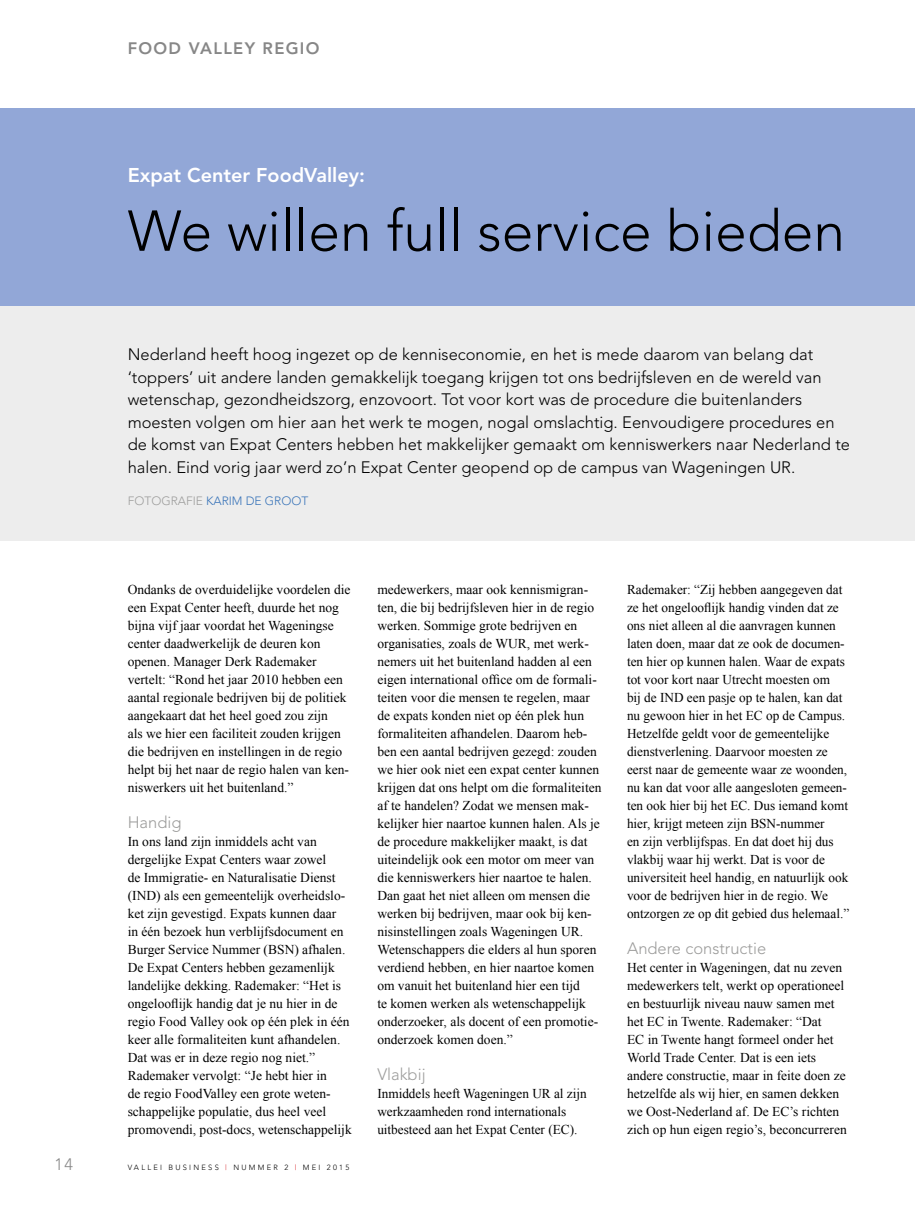
<style>
.page{position:relative;width:915px;height:1212px;background:#fff}
.page>*{position:absolute;margin:0;border:0;box-sizing:border-box;transform-origin:0 0}
.t1{font:300 57px "Avenir";color:#000}
.t2{font:800 19.8px "Avenir";color:#fff}
.t3{font:300 16.5px/22.5px "Avenir";color:#000}
.t4{font:300 16.5px "Avenir";color:#9d9d9c}
.t5{font:800 16.5px "Avenir";letter-spacing:.08em;color:#878787}
.t6{font:300 16.5px "Avenir";color:#878787}
.t7{font:13.5px/18px "Times New Roman";color:#000}
.t8{font:300 12px "Avenir";color:#3974b9}
.t9{font:300 7.5px "Avenir";letter-spacing:.3em;color:#000}
.s1{color:#9d9d9c}
.s2{color:#d40f14}
</style>
<div class="page">
<div style="left:0;top:108px;width:914px;height:198px;background:#92a7d7"></div>
<div style="left:0;top:306px;width:914px;height:234px;background:#ededed"></div>
<p class="t5" style="left:128px;top:39px;width:193px">FOOD VALLEY REGIO</p>
<h2 class="t2" style="left:128px;top:163px;width:239px">Expat Center FoodValley:</h2>
<h1 class="t1" style="left:128px;top:198px;width:718px">We willen full service bieden</h1>
<p class="t3" style="left:128px;top:343px;width:723px">Nederland heeft hoog ingezet op de kenniseconomie, en het is mede daarom van belang dat ‘toppers’ uit andere landen gemakkelijk toegang krijgen tot ons bedrijfsleven en de wereld van wetenschap, gezondheidszorg, enzovoort. Tot voor kort was de procedure die buitenlanders moesten volgen om hier aan het werk te mogen, nogal omslachtig. Eenvoudigere procedures en de komst van Expat Centers hebben het makkelijker gemaakt om kenniswerkers naar Nederland te halen. Eind vorig jaar werd zo’n Expat Center geopend op de campus van Wageningen UR.</p>
<p class="t8" style="left:128px;top:493px;width:182px"><span class="s1">FOTOGRAFIE</span> KARIM DE GROOT</p>
<p class="t7" style="left:128px;top:580px;width:224px">Ondanks de overduidelijke voordelen die een Expat Center heeft, duurde het nog bijna vijf jaar voordat het Wageningse center daadwerkelijk de deuren kon openen. Manager Derk Rademaker vertelt: “Rond het jaar 2010 hebben een aantal regionale bedrijven bij de politiek aangekaart dat het heel goed zou zijn<br>als we hier een faciliteit zouden krijgen die bedrijven en instellingen in de regio helpt bij het naar de regio halen van ken&shy;niswerkers uit het buitenland.”</p>
<p class="t4" style="left:128px;top:813px;width:55px">Handig</p>
<p class="t7" style="left:128px;top:832px;width:225px">In ons land zijn inmiddels acht van dergelijke Expat Centers waar zowel<br>de Immigratie- en Naturalisatie Dienst (IND) als een gemeentelijk overheidslo&shy;ket zijn gevestigd. Expats kunnen daar<br>in één bezoek hun verblijfsdocument en Burger Service Nummer (BSN) afhalen.<br>De Expat Centers hebben gezamenlijk landelijke dekking. Rademaker: “Het is ongelooflijk handig dat je nu hier in de regio Food Valley ook op één plek in één keer alle formaliteiten kunt afhandelen.<br>Dat was er in deze regio nog niet.” Rademaker vervolgt: “Je hebt hier in<br>de regio FoodValley een grote weten&shy;schappelijke populatie, dus heel veel promovendi, post-docs, wetenschappelijk</p>
<p class="t6" style="left:55px;top:1155px;width:20px">14</p>
<p class="t9" style="left:128px;top:1163px;width:223px">VALLEI BUSINESS <span class="s2">|</span> NUMMER 2 <span class="s2">|</span> MEI 2015</p>
<p class="t7" style="left:377px;top:580px;width:225px">medewerkers, maar ook kennismigran&shy;ten, die bij bedrijfsleven hier in de regio werken. Sommige grote bedrijven en organisaties, zoals de WUR, met werk&shy;nemers uit het buitenland hadden al een eigen international office om de formali&shy;teiten voor die mensen te regelen, maar de expats konden niet op één plek hun formaliteiten afhandelen. Daarom heb&shy;ben een aantal bedrijven gezegd: zouden we hier ook niet een expat center kunnen krijgen dat ons helpt om die formaliteiten af te handelen? Zodat we mensen mak&shy;kelijker hier naartoe kunnen halen. Als je de procedure makkelijker maakt, is dat uiteindelijk ook een motor om meer van die kenniswerkers hier naartoe te halen.<br>Dan gaat het niet alleen om mensen die werken bij bedrijven, maar ook bij ken&shy;nisinstellingen zoals Wageningen UR.<br>Wetenschappers die elders al hun sporen verdiend hebben, en hier naartoe komen om vanuit het buitenland hier een tijd<br>te komen werken als wetenschappelijk onderzoeker, als docent of een promotie&shy;onderzoek komen doen.”</p>
<p class="t4" style="left:377px;top:1065px;width:50px">Vlakbij</p>
<p class="t7" style="left:377px;top:1084px;width:211px">Inmiddels heeft Wageningen UR al zijn werkzaamheden rond internationals uitbesteed aan het Expat Center (EC).</p>
<p class="t7" style="left:626px;top:580px;width:224px">Rademaker: “Zij hebben aangegeven dat ze het ongelooflijk handig vinden dat ze ons niet alleen al die aanvragen kunnen laten doen, maar dat ze ook de documen&shy;ten hier op kunnen halen. Waar de expats tot voor kort naar Utrecht moesten om<br>bij de IND een pasje op te halen, kan dat nu gewoon hier in het EC op de Campus.<br>Hetzelfde geldt voor de gemeentelijke dienstverlening. Daarvoor moesten ze eerst naar de gemeente waar ze woonden, nu kan dat voor alle aangesloten gemeen&shy;ten ook hier bij het EC. Dus iemand komt hier, krijgt meteen zijn BSN-nummer<br>en zijn verblijfspas. En dat doet hij dus vlakbij waar hij werkt. Dat is voor de universiteit heel handig, en natuurlijk ook voor de bedrijven hier in de regio. We ontzorgen ze op dit gebied dus helemaal.”</p>
<p class="t4" style="left:626px;top:939px;width:141px">Andere constructie</p>
<p class="t7" style="left:626px;top:958px;width:221px">Het center in Wageningen, dat nu zeven medewerkers telt, werkt op operationeel en bestuurlijk niveau nauw samen met het EC in Twente. Rademaker: “Dat<br>EC in Twente hangt formeel onder het World Trade Center. Dat is een iets andere constructie, maar in feite doen ze hetzelfde als wij hier, en samen dekken we Oost-Nederland af. De EC’s richten zich op hun eigen regio’s, beconcurreren</p>
</div>
